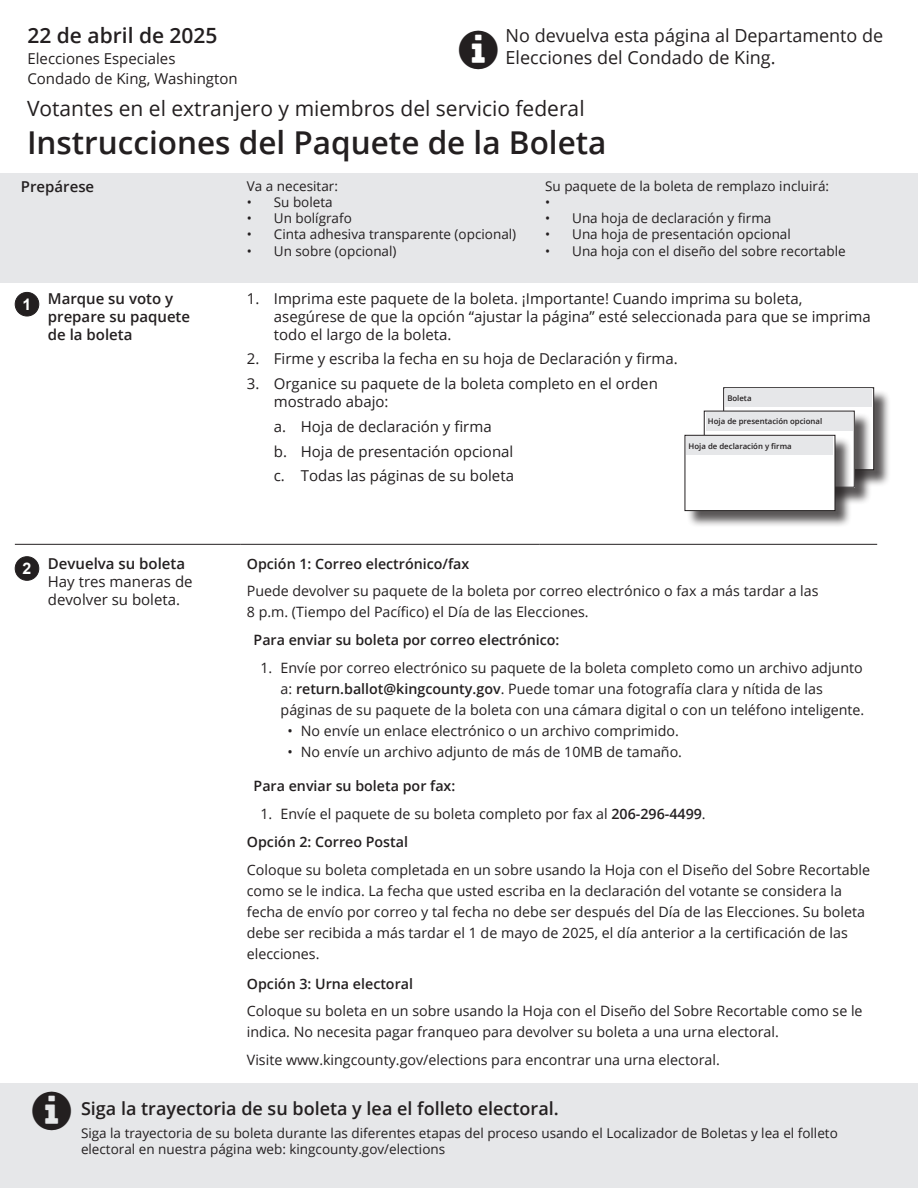
<style>
.page{position:relative;width:918px;height:1188px;background:#fff}
.page>*{position:absolute;margin:0;border:0;box-sizing:border-box;transform-origin:0 0}
.t1{font:600 31.5px "Open Sans";color:#231f20}
.t2{font:21px "Open Sans";color:#231f20}
.t3{font:600 21px "Open Sans";color:#231f20}
.t4{font:18px/21.6px "Open Sans";color:#231f20}
.t5{font:600 18px "Open Sans";color:#231f20}
.t6{font:700 15.9px "Arial";color:#fff}
.t7{font:15px/18px "Open Sans";color:#231f20}
.t8{font:600 15px/18px "Open Sans";color:#231f20}
.t9{font:14.25px/21px "Open Sans";color:#231f20}
.t10{font:600 14.25px "Open Sans";color:#231f20}
.t11{font:13.5px/16.2px "Open Sans";color:#231f20}
.t12{font:600 7.8px "Open Sans";color:#231f20}
.s1{font-weight:600}
</style>
<div class="page">
<div style="left:0;top:174px;width:918px;height:109px;background:#e6e7e9"></div>
<hr style="left:15px;top:544px;width:226px;height:1px;background:#231f20">
<hr style="left:241px;top:544px;width:298px;height:1px;background:#231f20">
<hr style="left:539px;top:544px;width:338px;height:1px;background:#231f20">
<div style="left:726px;top:390px;width:165px;height:97px;background:#231f20;opacity:.75"></div>
<svg style="left:725px;top:407px;width:147px;height:61px"></svg>
<div style="left:723px;top:387px;width:151px;height:83px;border:1px solid #231f20"></div>
<div style="left:706px;top:413px;width:165px;height:92px;background:#231f20;opacity:.75"></div>
<div style="left:704px;top:411px;width:150px;height:76px;background:linear-gradient(to right,#fff,#fff)"></div>
<div style="left:704px;top:411px;width:151px;height:76px;border:1px solid #231f20"></div>
<div style="left:687px;top:437px;width:165px;height:91px;background:#231f20;opacity:.75"></div>
<div style="left:685px;top:435px;width:150px;height:76px;background:#fff"></div>
<div style="left:685px;top:435px;width:150px;height:76px;border:1px solid #231f20"></div>
<div style="left:687px;top:437px;width:146px;height:18px;background:#e6e7e9"></div>
<div style="left:706px;top:412px;width:147px;height:18px;background:#e6e7e9"></div>
<div style="left:725px;top:389px;width:147px;height:18px;background:#e6e7e9"></div>
<div style="left:15px;top:292px;width:24px;height:24px;background:#231f20;border-radius:50%"></div>
<div style="left:15px;top:292px;width:24px;height:24px;border:1px solid #231f20;border-radius:50%"></div>
<div style="left:15px;top:557px;width:24px;height:23px;background:#231f20;border-radius:50%"></div>
<div style="left:15px;top:556px;width:24px;height:25px;border:1px solid #231f20;border-radius:50%"></div>
<div style="left:0;top:1083px;width:918px;height:105px;background:#e6e7e9"></div>
<h2 class="t3" style="left:27px;top:21px;width:192px">22 de abril de 2025</h2>
<p class="t7" style="left:27px;top:48px;width:212px;line-height:19.5px">Elecciones Especiales<br>Condado de King, Washington</p>
<h2 class="t2" style="left:27px;top:94px;width:559px">Votantes en el extranjero y miembros del servicio federal</h2>
<h1 class="t1" style="left:27px;top:121px;width:581px">Instrucciones del Paquete de la Boleta</h1>
<h2 class="t8" style="left:21px;top:177px;width:75px">Prepárese</h2>
<p class="t11" style="left:247px;top:177px;width:93px">Va a necesitar:</p>
<p class="t11" style="left:247px;top:194px;width:87px">• Su boleta</p>
<p class="t11" style="left:247px;top:210px;width:107px">• Un bolígrafo</p>
<p class="t11" style="left:247px;top:226px;width:271px">• Cinta adhesiva transparente (opcional)</p>
<p class="t11" style="left:247px;top:242px;width:151px">• Un sobre (opcional)</p>
<p class="t4" style="left:506px;top:25px;width:379px">No devuelva esta página al Departamento de<br>Elecciones del Condado de King.</p>
<p class="t11" style="left:545px;top:177px;width:285px">Su paquete de la boleta de remplazo incluirá: •</p>
<p class="t11" style="left:545px;top:210px;width:228px">• Una hoja de declaración y firma</p>
<p class="t11" style="left:545px;top:226px;width:247px">• Una hoja de presentación opcional</p>
<p class="t11" style="left:545px;top:242px;width:302px">• Una hoja con el diseño del sobre recortable</p>
<p class="t6" style="left:23px;top:293px;width:10px">1</p>
<h2 class="t8" style="left:48px;top:289px;width:144px">Marque su voto y prepare su paquete de la boleta</h2>
<p class="t7" style="left:274px;top:289px;width:598px;text-indent:-27px">1. Imprima este paquete de la boleta. ¡Importante! Cuando imprima su boleta, asegúrese de que la opción “ajustar la página” esté seleccionada para que se imprima todo el largo de la boleta.</p>
<p class="t7" style="left:247px;top:349px;width:433px">2. Firme y escriba la fecha en su hoja de Declaración y firma.</p>
<p class="t7" style="left:274px;top:374px;width:386px;text-indent:-27px">3. Organice su paquete de la boleta completo en el orden mostrado abajo:</p>
<p class="t7" style="left:274px;top:414px;width:242px;line-height:24.8px">a. Hoja de declaración y firma<br>b. Hoja de presentación opcional c. Todas las páginas de su boleta</p>
<p class="t12" style="left:727px;top:393px;width:26px">Boleta</p>
<p class="t12" style="left:708px;top:416px;width:116px">Hoja de presentación opcional</p>
<p class="t12" style="left:689px;top:440px;width:105px">Hoja de declaración y firma</p>
<p class="t6" style="left:23px;top:558px;width:10px">2</p>
<h2 class="t8" style="left:48px;top:555px;width:139px">Devuelva su boleta</h2>
<p class="t7" style="left:48px;top:572px;width:146px">Hay tres maneras de devolver su boleta.</p>
<h2 class="t10" style="left:247px;top:554px;width:224px">Opción 1: Correo electrónico/fax</h2>
<p class="t9" style="left:247px;top:580px;width:573px">Puede devolver su paquete de la boleta por correo electrónico o fax a más tardar a las<br>8 p.m. (Tiempo del Pacífico) el Día de las Elecciones.</p>
<h3 class="t10" style="left:254px;top:630px;width:307px">Para enviar su boleta por correo electrónico:</h3>
<p class="t9" style="left:281px;top:657px;width:585px;text-indent:-20px">1. Envíe por correo electrónico su paquete de la boleta completo como un archivo adjunto a: <span class="s1">return.ballot@kingcounty.gov</span>. Puede tomar una fotografía clara y nítida de las páginas de su paquete de la boleta con una cámara digital o con un teléfono inteligente.</p>
<p class="t9" style="left:287px;top:720px;width:393px">• No envíe un enlace electrónico o un archivo comprimido.</p>
<p class="t9" style="left:287px;top:741px;width:396px">• No envíe un archivo adjunto de más de 10MB de tamaño.</p>
<h3 class="t10" style="left:254px;top:777px;width:203px">Para enviar su boleta por fax:</h3>
<p class="t9" style="left:260px;top:803px;width:447px">1. Envíe el paquete de su boleta completo por fax al <span class="s1">206-296-4499</span>.</p>
<h2 class="t10" style="left:247px;top:832px;width:163px">Opción 2: Correo Postal</h2>
<p class="t9" style="left:247px;top:859px;width:625px">Coloque su boleta completada en un sobre usando la Hoja con el Diseño del Sobre Recortable como se le indica. La fecha que usted escriba en la declaración del votante se considera la fecha de envío por correo y tal fecha no debe ser después del Día de las Elecciones. Su boleta debe ser recibida a más tardar el 1 de mayo de 2025, el día anterior a la certificación de las elecciones.</p>
<h2 class="t10" style="left:247px;top:974px;width:168px">Opción 3: Urna electoral</h2>
<p class="t9" style="left:247px;top:1000px;width:617px">Coloque su boleta en un sobre usando la Hoja con el Diseño del Sobre Recortable como se le indica. No necesita pagar franqueo para devolver su boleta a una urna electoral.</p>
<p class="t9" style="left:247px;top:1049px;width:474px">Visite www.kingcounty.gov/elections para encontrar una urna electoral.</p>
<p class="t5" style="left:81px;top:1096px;width:479px">Siga la trayectoria de su boleta y lea el folleto electoral.</p>
<p class="t11" style="left:81px;top:1125px;width:758px">Siga la trayectoria de su boleta durante las diferentes etapas del proceso usando el Localizador de Boletas y lea el folleto electoral en nuestra página web: kingcounty.gov/elections</p>
</div>
